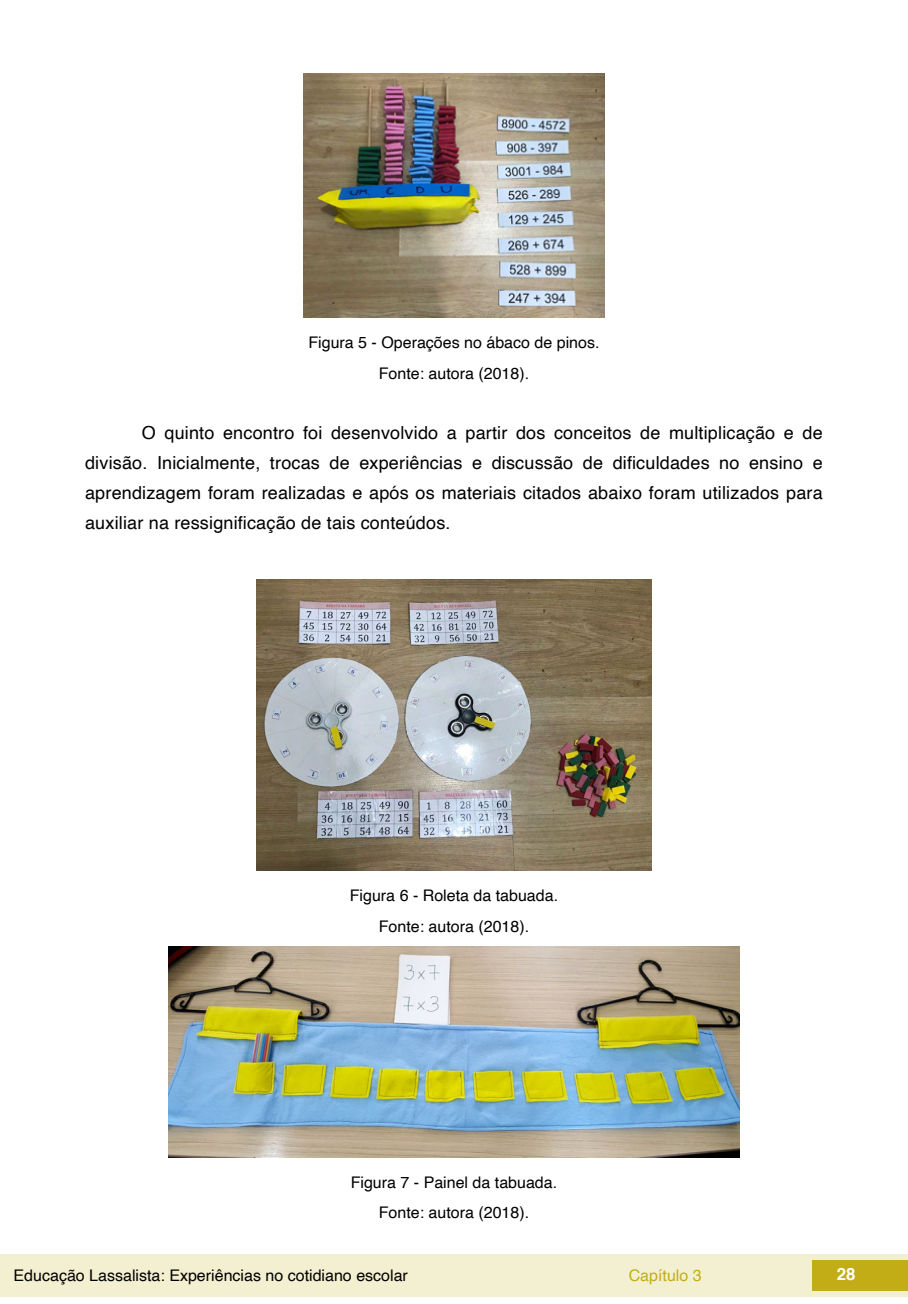
<style>
.page{position:relative;width:908px;height:1304px;background:#fff}
.page>*{position:absolute;margin:0;border:0;box-sizing:border-box;transform-origin:0 0}
.txt{font:18px/30px "Helvetica";letter-spacing:.01em;color:#000;text-align:justify}
.t1{font:700 16.8px "Helvetica";color:#fff}
.imagens_graf_tab{font:16px "Helvetica";color:#000}
.t2{font:16px "Helvetica";color:#c3ad17}
</style>
<div class="page">
<div style="left:0;top:1254px;width:906px;height:43px;background:#f3efd1"></div>
<div style="left:812px;top:1261px;width:95px;height:30px;background:#c3ad17"></div>
<img style="left:304px;top:74px;width:299px;height:244px">
<img style="left:256px;top:579px;width:395px;height:291px">
<img style="left:168px;top:946px;width:571px;height:211px">
<p class="imagens_graf_tab" style="left:308px;top:330px;width:292px">Figura 5 - Operações no ábaco de pinos.</p>
<p class="imagens_graf_tab" style="left:378px;top:361px;width:152px">Fonte: autora (2018).</p>
<p class="txt" style="left:85px;top:418px;width:738px;text-indent:57px">O quinto encontro foi desenvolvido a partir dos conceitos de multiplicação e de divisão. Inicialmente, trocas de experiências e discussão de dificuldades no ensino e aprendizagem foram realizadas e após os materiais citados abaixo foram utilizados para auxiliar na ressignificação de tais conteúdos.</p>
<p class="imagens_graf_tab" style="left:349px;top:883px;width:210px">Figura 6 - Roleta da tabuada.</p>
<p class="imagens_graf_tab" style="left:378px;top:914px;width:152px">Fonte: autora (2018).</p>
<p class="imagens_graf_tab" style="left:350px;top:1170px;width:208px">Figura 7 - Painel da tabuada.</p>
<p class="imagens_graf_tab" style="left:378px;top:1200px;width:152px">Fonte: autora (2018).</p>
<p class="imagens_graf_tab" style="left:14px;top:1263px;width:395px">Educação Lassalista: Experiências no cotidiano escolar</p>
<p class="t2" style="left:628px;top:1263px;width:74px">Capítulo 3</p>
<p class="t1" style="left:836px;top:1261px;width:20px">28</p>
</div>
